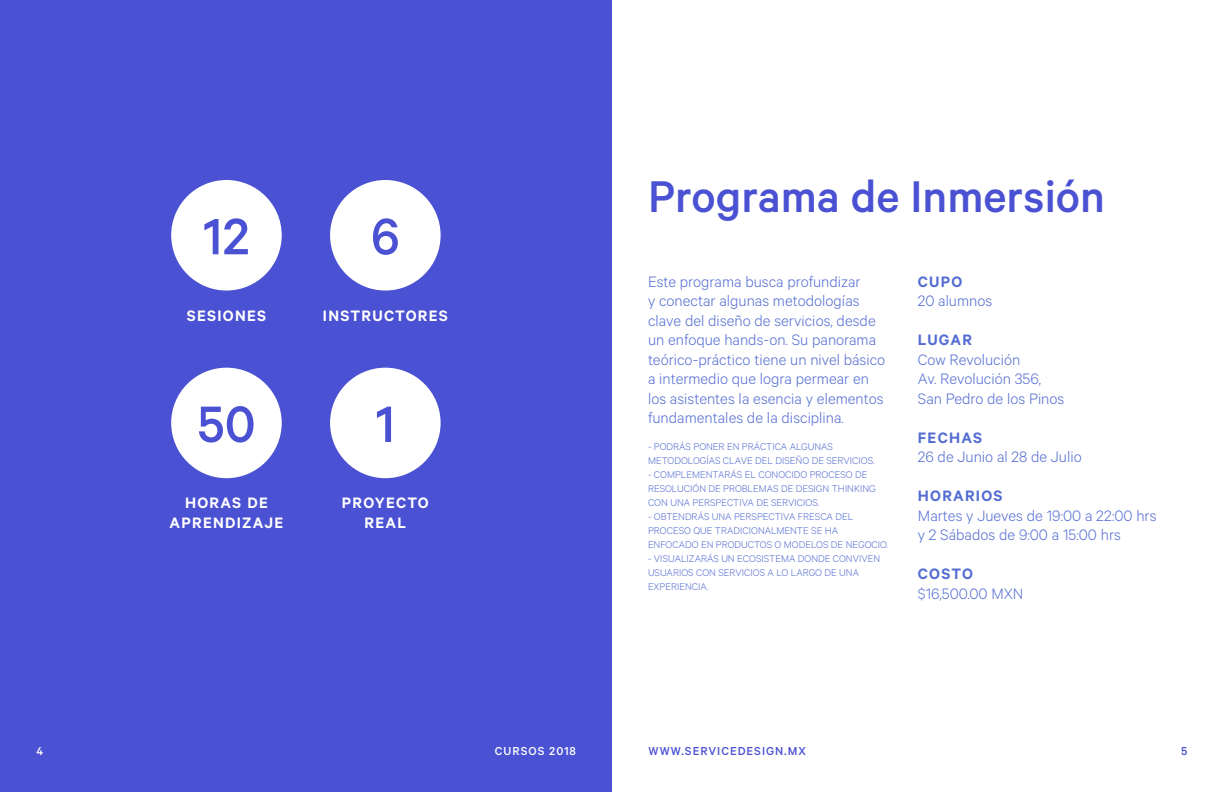
<style>
.page{position:relative;width:1224px;height:792px;background:#fff}
.page>*{position:absolute;margin:0;border:0;box-sizing:border-box;transform-origin:0 0}
.t1{font:500 57.6px "Calibre";color:#4a51d2}
.t2{font:500 50px "Calibre";color:#4a51d2}
.t3{font:300 17px/19.5px "Calibre";color:#536cd2}
.t4{font:600 17px/19.5px "Calibre";letter-spacing:.075em;color:#fff;text-align:center}
.t5{font:600 17px "Calibre";letter-spacing:.075em;color:#536cd2}
.t6{font:500 13px "Calibre";letter-spacing:.075em;color:#4a51d2}
.t7{font:500 13px "Calibre";letter-spacing:.075em;color:#fff}
.t8{font:300 11px/14px "Calibre";color:#536cd2}
</style>
<div class="page">
<div style="left:0;top:0;width:612px;height:792px;background:#4a51d2"></div>
<div style="left:171px;top:180px;width:111px;height:111px;background:#fff;border-radius:50%"></div>
<div style="left:171px;top:368px;width:111px;height:110px;background:#fff;border-radius:50%"></div>
<div style="left:330px;top:180px;width:111px;height:111px;background:#fff;border-radius:50%"></div>
<div style="left:330px;top:368px;width:111px;height:110px;background:#fff;border-radius:50%"></div>
<h1 class="t1" style="left:203px;top:203px;width:48px">12</h1>
<h1 class="t1" style="left:371px;top:203px;width:31px">6</h1>
<h2 class="t2" style="left:648px;top:167px;width:458px">Programa de Inmersión</h2>
<p class="t4" style="left:187px;top:305px;width:81px">SESIONES</p>
<p class="t4" style="left:323px;top:305px;width:126px">INSTRUCTORES</p>
<h1 class="t1" style="left:197px;top:390px;width:60px">50</h1>
<h1 class="t1" style="left:376px;top:390px;width:20px">1</h1>
<p class="t4" style="left:170px;top:493px;width:115px">HORAS DE<br>APRENDIZAJE</p>
<p class="t4" style="left:342px;top:493px;width:88px">PROYECTO<br>REAL</p>
<p class="t3" style="left:648px;top:271px;width:239px">Este programa busca profundizar<br>y conectar algunas metodologías clave del diseño de servicios, desde un enfoque hands-on. Su panorama teórico-práctico tiene un nivel básico a intermedio que logra permear en los asistentes la esencia y elementos fundamentales de la disciplina.</p>
<p class="t8" style="left:648px;top:440px;width:228px">- PODRÁS PONER EN PRÁCTICA ALGUNAS<br>METODOLOGÍAS CLAVE DEL DISEÑO DE SERVICIOS.</p>
<p class="t8" style="left:648px;top:468px;width:229px">- COMPLEMENTARÁS EL CONOCIDO PROCESO DE<br>RESOLUCIÓN DE PROBLEMAS DE DESIGN THINKING<br>CON UNA PERSPECTIVA DE SERVICIOS.</p>
<p class="t8" style="left:648px;top:510px;width:242px">- OBTENDRÁS UNA PERSPECTIVA FRESCA DEL<br>PROCESO QUE TRADICIONALMENTE SE HA<br>ENFOCADO EN PRODUCTOS O MODELOS DE NEGOCIO.</p>
<p class="t8" style="left:648px;top:552px;width:234px">- VISUALIZARÁS UN ECOSISTEMA DONDE CONVIVEN<br>USUARIOS CON SERVICIOS A LO LARGO DE UNA<br>EXPERIENCIA.</p>
<p class="t5" style="left:918px;top:272px;width:46px">CUPO</p>
<p class="t3" style="left:918px;top:291px;width:76px">20 alumnos</p>
<p class="t5" style="left:918px;top:330px;width:56px">LUGAR</p>
<p class="t3" style="left:918px;top:349px;width:148px">Cow Revolución<br>Av. Revolución 356,<br>San Pedro de los Pinos</p>
<p class="t5" style="left:918px;top:428px;width:66px">FECHAS</p>
<p class="t3" style="left:918px;top:447px;width:165px">26 de Junio al 28 de Julio</p>
<p class="t5" style="left:918px;top:486px;width:86px">HORARIOS</p>
<p class="t3" style="left:918px;top:505px;width:240px">Martes y Jueves de 19:00 a 22:00 hrs y 2 Sábados de 9:00 a 15:00 hrs</p>
<p class="t5" style="left:918px;top:564px;width:57px">COSTO</p>
<p class="t3" style="left:918px;top:583px;width:107px">$16,500.00 MXN</p>
<p class="t7" style="left:36px;top:743px;width:8px">4</p>
<p class="t7" style="left:495px;top:743px;width:83px">CURSOS 2018</p>
<p class="t6" style="left:649px;top:743px;width:159px">WWW.SERVICEDESIGN.MX</p>
<p class="t6" style="left:1181px;top:743px;width:8px">5</p>
</div>
